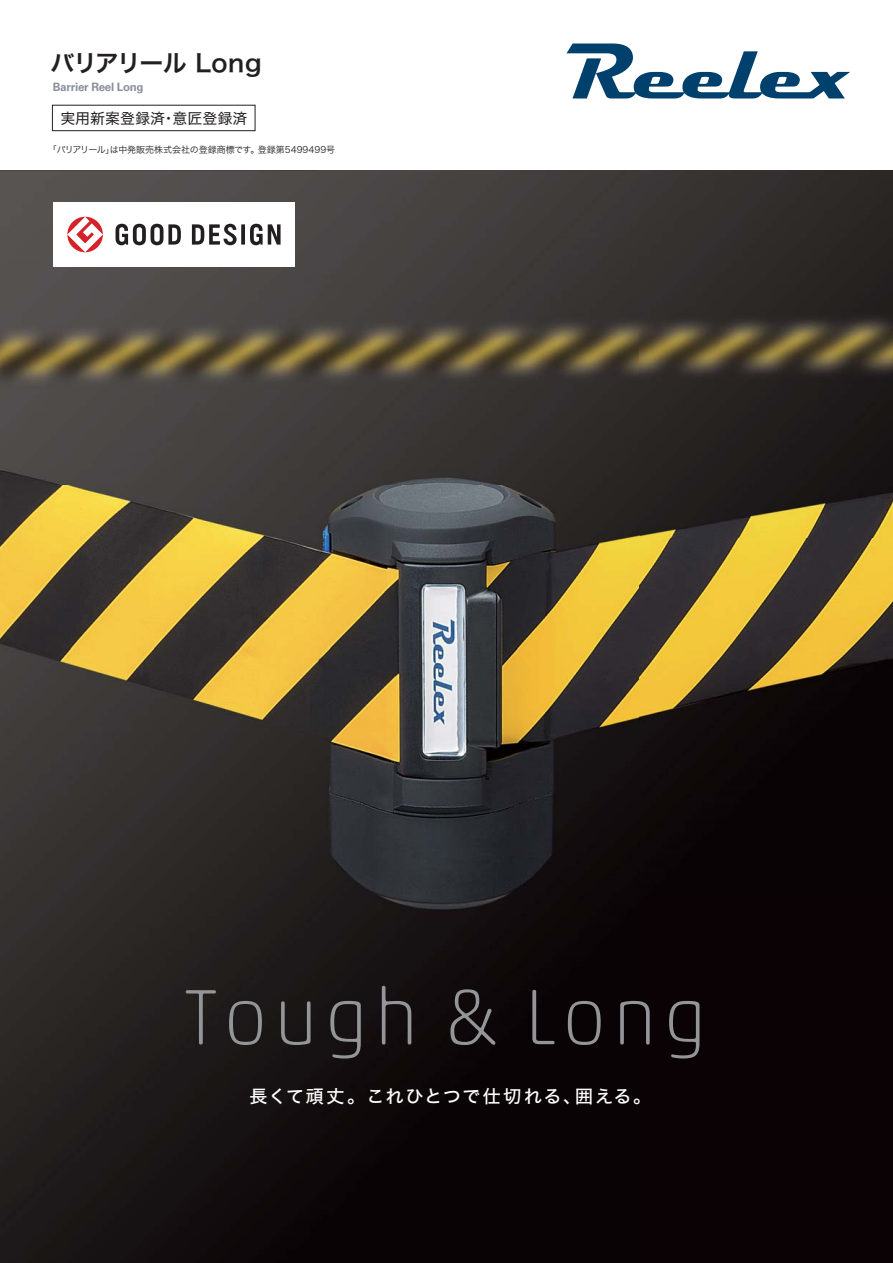
<style>
.page{position:relative;width:893px;height:1263px;background:#fff}
.page>*{position:absolute;margin:0;border:0;box-sizing:border-box;transform-origin:0 0}
.t1{font:100 79.5px "Akko Rounded Pro";letter-spacing:.075em;color:#939598}
.t2{font:24px "Hira Kaku Std N W6 90 msp RKSJ H";letter-spacing:-.04em;color:#231f20}
.t3{font:18px "Hira Kaku Std N W5 90 msp RKSJ H";letter-spacing:.085em;color:#fff}
.t4{font:15px "Hiragino UD Sans Std N W4 90 msp RKSJ H";color:#231f20}
.t5{font:700 11.55px "Univers LT Std";letter-spacing:-.025em;color:#8b8f9e}
.t6{font:9px "Hira Kaku Std N W3 90 msp RKSJ H";color:#231f20}
</style>
<div class="page">
<svg style="left:566px;top:43px;width:284px;height:55px"></svg>
<div style="left:52px;top:105px;width:203px;height:26px;border:1px solid #231f20"></div>
<img style="left:0;top:170px;width:893px;height:1093px">
<div style="left:53px;top:203px;width:242px;height:64px;background:#fff"></div>
<svg style="left:115px;top:224px;width:166px;height:21px"></svg>
<svg style="left:67px;top:217px;width:36px;height:35px"></svg>
<h2 class="t2" style="left:50px;top:54px;width:213px">バリアリール Long</h2>
<h3 class="t4" style="left:60px;top:112px;width:189px">実用新案登録済・意匠登録済</h3>
<p class="t6" style="left:48px;top:146px;width:289px">「バリアリール」は中発販売株式会社の登録商標です。登録第5499499号</p>
<p class="t5" style="left:53px;top:81px;width:92px">Barrier Reel Long</p>
<h1 class="t1" style="left:185px;top:970px;width:524px">Tough &amp; Long</h1>
<h3 class="t3" style="left:249px;top:1089px;width:403px">長くて頑丈。これひとつで仕切れる、囲える。</h3>
</div>
